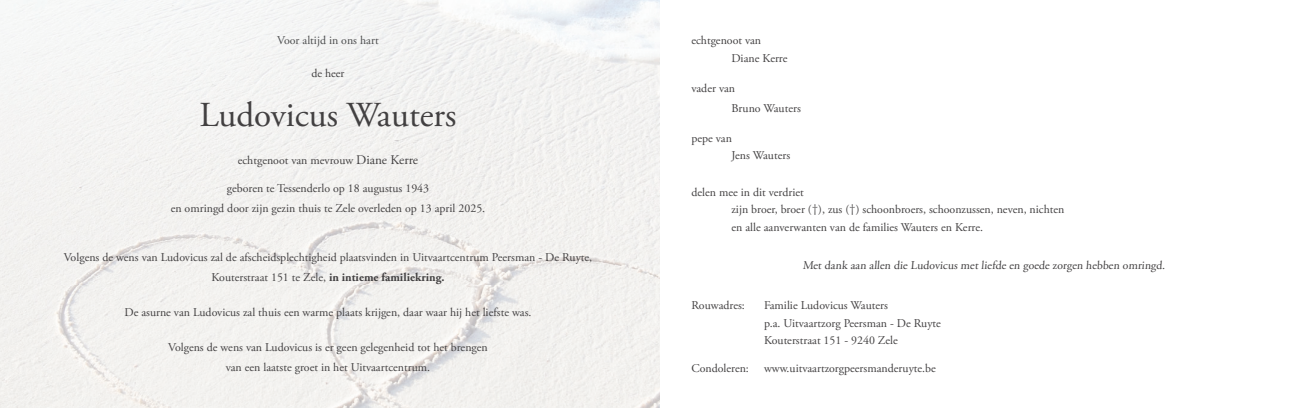
<style>
.page{position:relative;width:1312px;height:408px;background:#fff}
.page>*{position:absolute;margin:0;border:0;box-sizing:border-box;transform-origin:0 0}
.t1{font:35px "Adobe Garamond Pro";color:#424041}
.t2{font:11.88px/17.5px "Adobe Garamond Pro";color:#424041}
.t3{font:11.88px "Adobe Garamond Pro";color:#4b4c4d}
.s1{font-size:13.12px}
.s2{font-weight:700}
.s3{font-family:"Century Gothic"}
</style>
<div class="page">
<img style="left:0;top:0;width:659px;height:407px">
<p class="t3" style="left:277px;top:33px;width:103px">Voor altijd in ons hart</p>
<p class="t2" style="left:311px;top:65px;width:35px">de heer</p>
<h1 class="t1" style="left:199px;top:94px;width:259px">Ludovicus Wauters</h1>
<p class="t2" style="left:238px;top:151px;width:182px">echtgenoot van mevrouw <span class="s1">Diane Kerre</span></p>
<p class="t2" style="left:171px;top:178px;width:316px;line-height:20px;text-align:center">geboren te Tessenderlo op 18 augustus 1943<br>en omringd door zijn gezin thuis te Zele overleden op 13 april 2025.</p>
<p class="t2" style="left:64px;top:248px;width:529px;line-height:20px;text-align:center">Volgens de wens van Ludovicus zal de afscheidsplechtigheid plaatsvinden in Uitvaartcentrum Peersman - De Ruyte,<br>Kouterstraat 151 te Zele, <span class="s2">in intieme familiekring.</span></p>
<p class="t2" style="left:124px;top:304px;width:408px">De asurne van Ludovicus zal thuis een warme plaats krijgen, daar waar hij het liefste was.</p>
<p class="t2" style="left:168px;top:338px;width:321px;line-height:20px;text-align:center">Volgens de wens van Ludovicus is er geen gelegenheid tot het brengen van een laatste groet in het Uitvaartcentrum.</p>
<p class="t2" style="left:731px;top:32px;width:57px;text-indent:-40px">echtgenoot van<br>Diane Kerre</p>
<p class="t2" style="left:731px;top:78px;width:71px;line-height:20px;text-indent:-40px">vader van<br>Bruno Wauters</p>
<p class="t2" style="left:731px;top:129px;width:60px;text-indent:-40px">pepe van<br>Jens Wauters</p>
<p class="t2" style="left:731px;top:183px;width:334px;text-indent:-40px">delen mee in dit verdriet<br>zijn broer, broer (<span class="s3">†</span>), zus (<span class="s3">†</span>) schoonbroers, schoonzussen, neven, nichten en alle aanverwanten van de families Wauters en Kerre.</p>
<p class="t2" style="left:802px;top:257px;width:365px">Met dank aan allen die Ludovicus met liefde en goede zorgen hebben omringd.</p>
<p class="t2" style="left:691px;top:297px;width:55px">Rouwadres:</p>
<p class="t2" style="left:763px;top:297px;width:178px">Familie Ludovicus Wauters<br>p.a. Uitvaartzorg Peersman - De Ruyte<br>Kouterstraat 151 - 9240 Zele</p>
<p class="t2" style="left:691px;top:359px;width:59px">Condoleren:</p>
<p class="t2" style="left:763px;top:359px;width:173px">www.uitvaartzorgpeersmanderuyte.be</p>
</div>
